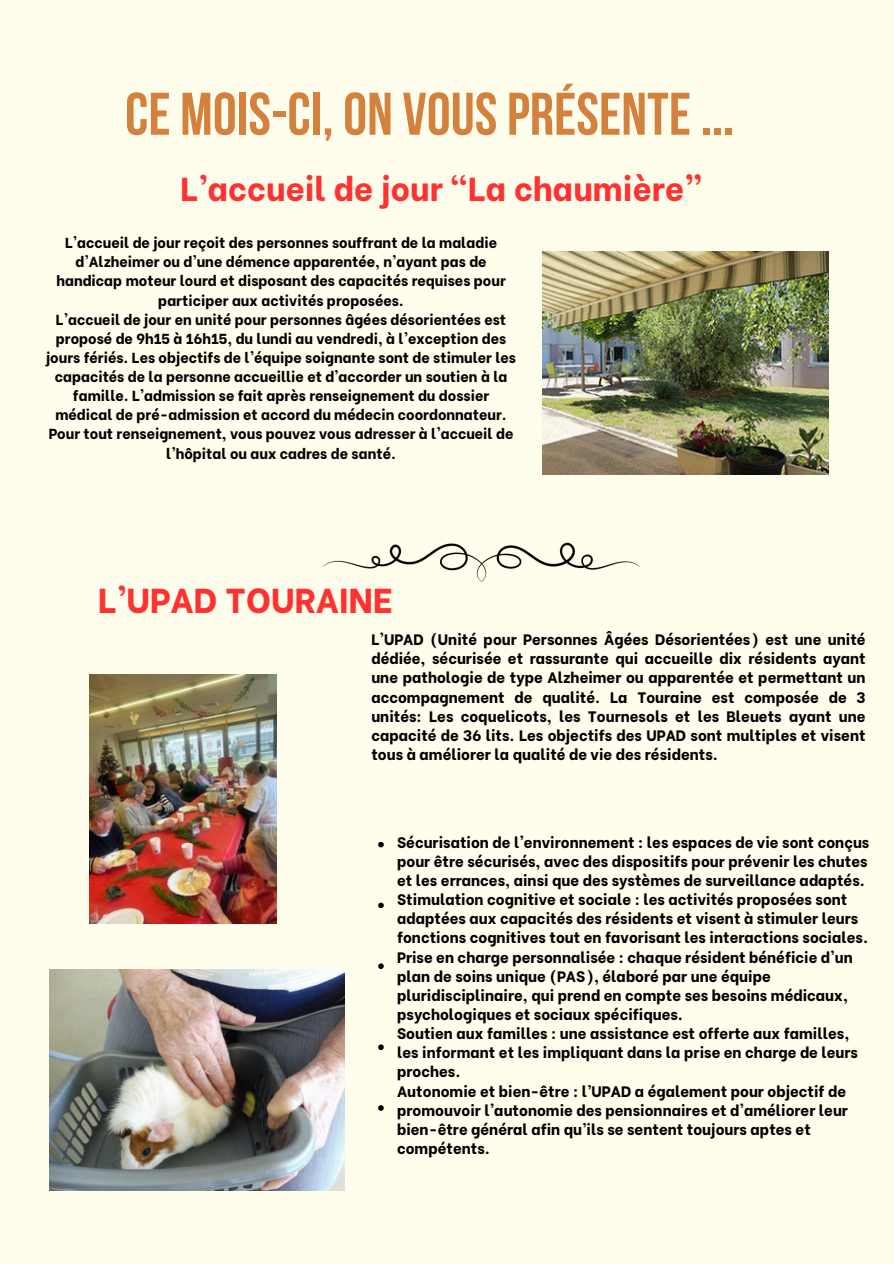
<style>
.page{position:relative;width:894px;height:1264px;background:#fff}
.page>*{position:absolute;margin:0;border:0;box-sizing:border-box;transform-origin:0 0}
.t1{font:60px "Bebas Neue Cyrillic";letter-spacing:.005em;color:#d4813e}
.t2{font:800 34.5px "Be Vietnam";letter-spacing:.005em;color:#ff3131}
.t3{font:800 33px "Be Vietnam";letter-spacing:.005em;color:#ff3131}
.t4{font:800 15.15px/19.2px "Be Vietnam";letter-spacing:.005em;color:#000;text-align:justify}
.t5{font:800 14.55px/19.2px "Be Vietnam";color:#000;text-align:center}
</style>
<div class="page">
<div style="left:0;top:0;width:893px;height:1263px;background:#fffdec"></div>
<img style="left:542px;top:252px;width:286px;height:223px">
<img style="left:89px;top:674px;width:187px;height:249px">
<img style="left:50px;top:969px;width:294px;height:221px">
<svg style="left:378px;top:842px;width:5px;height:5px"></svg>
<svg style="left:378px;top:902px;width:5px;height:6px"></svg>
<svg style="left:378px;top:963px;width:5px;height:6px"></svg>
<svg style="left:378px;top:1044px;width:5px;height:6px"></svg>
<svg style="left:378px;top:1105px;width:5px;height:5px"></svg>
<img style="left:323px;top:542px;width:317px;height:40px">
<h1 class="t1" style="left:125px;top:90px;width:610px">CE MOIS-CI, ON VOUS PRÉSENTE ...</h1>
<h3 class="t3" style="left:180px;top:161px;width:523px">L’accueil de jour “La chaumière”</h3>
<p class="t5" style="left:46px;top:232px;width:471px">L'accueil de jour reçoit des personnes souffrant de la maladie d'Alzheimer ou d'une démence apparentée, n'ayant pas de handicap moteur lourd et disposant des capacités requises pour participer aux activités proposées.<br>L'accueil de jour en unité pour personnes âgées désorientées est proposé de 9h15 à 16h15, du lundi au vendredi, à l'exception des jours fériés. Les objectifs de l'équipe soignante sont de stimuler les capacités de la personne accueillie et d'accorder un soutien à la famille. L'admission se fait après renseignement du dossier médical de pré-admission et accord du médecin coordonnateur.<br>Pour tout renseignement, vous pouvez vous adresser à l'accueil de l'hôpital ou aux cadres de santé.</p>
<p class="t2" style="left:98px;top:572px;width:296px">L’UPAD TOURAINE</p>
<p class="t4" style="left:371px;top:628px;width:495px">L'UPAD (Unité pour Personnes Âgées Désorientées) est une unité dédiée, sécurisée et rassurante qui accueille dix résidents ayant une pathologie de type Alzheimer ou apparentée et permettant un accompagnement de qualité. La Touraine est composée de 3 unités: Les coquelicots, les Tournesols et les Bleuets ayant une capacité de 36 lits. Les objectifs des UPAD sont multiples et visent tous à améliorer la qualité de vie des résidents.</p>
<h2 class="t4" style="left:397px;top:831px;width:473px;text-align:left">Sécurisation de l'environnement : les espaces de vie sont conçus pour être sécurisés, avec des dispositifs pour prévenir les chutes et les errances, ainsi que des systèmes de surveillance adaptés.<br>Stimulation cognitive et sociale : les activités proposées sont adaptées aux capacités des résidents et visent à stimuler leurs fonctions cognitives tout en favorisant les interactions sociales.<br>Prise en charge personnalisée : chaque résident bénéficie d'un plan de soins unique (PAS), élaboré par une équipe pluridisciplinaire, qui prend en compte ses besoins médicaux, psychologiques et sociaux spécifiques.<br>Soutien aux familles : une assistance est offerte aux familles, les informant et les impliquant dans la prise en charge de leurs proches.<br>Autonomie et bien-être : l’UPAD a également pour objectif de promouvoir l'autonomie des pensionnaires et d'améliorer leur bien-être général afin qu’ils se sentent toujours aptes et compétents.</h2>
</div>
